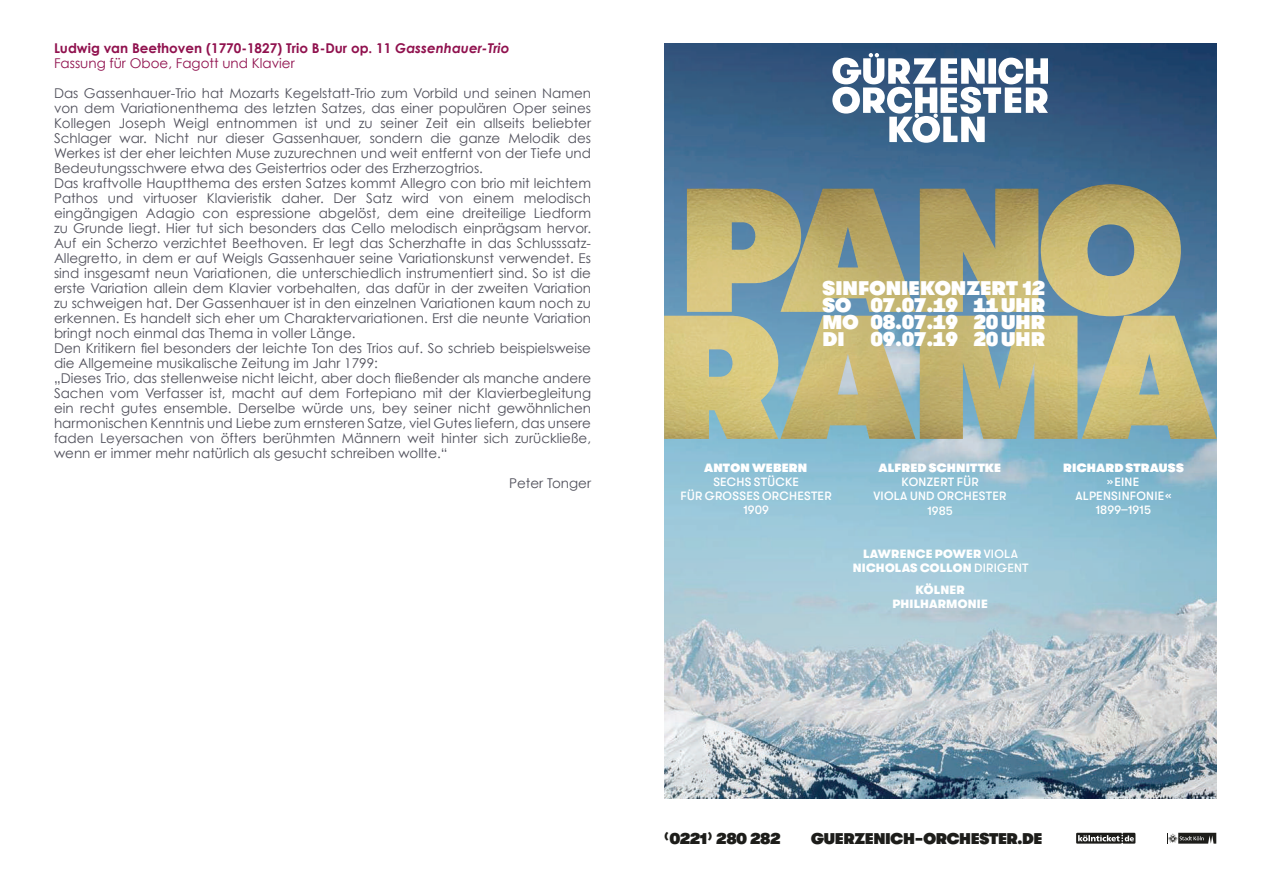
<style>
.page{position:relative;width:1263px;height:893px;background:#fff}
.page>*{position:absolute;margin:0;border:0;box-sizing:border-box;transform-origin:0 0}
.t1{font:800 19.8px/17px "GT Walsheim Pro";letter-spacing:.005em;color:#fff;text-align:justify}
.t2{font:800 15.6px "GT Walsheim Pro";letter-spacing:-.02em;color:#1d1d1a}
.t3{font:13.5px/15px "Century Gothic";color:#50505b}
.t4{font:700 13.5px/15px "Century Gothic";color:#90114e}
.t5{font:500 12px/14.1px "GT Walsheim Pro";letter-spacing:.02em;color:#fff;text-align:center}
.t6{font:900 12px/14.1px "GT Walsheim Pro";letter-spacing:.02em;color:#fff;text-align:center}
.t7{font:800 12px "GT Walsheim Pro";letter-spacing:.015em;color:#fff}
.s1{font-style:italic}
.s2{font-weight:400}
.s3{font-weight:500}
</style>
<div class="page">
<img style="left:664px;top:43px;width:552px;height:755px">
<svg style="left:1167px;top:833px;width:49px;height:11px"></svg>
<svg style="left:832px;top:53px;width:216px;height:90px"></svg>
<svg style="left:1076px;top:833px;width:59px;height:11px"></svg>
<img style="left:664px;top:316px;width:114px;height:123px">
<img style="left:780px;top:316px;width:135px;height:123px">
<img style="left:920px;top:316px;width:157px;height:123px">
<img style="left:1082px;top:316px;width:135px;height:123px">
<img style="left:687px;top:189px;width:93px;height:123px">
<img style="left:780px;top:189px;width:135px;height:123px">
<img style="left:920px;top:189px;width:118px;height:123px">
<img style="left:1041px;top:184px;width:140px;height:132px">
<p class="t4" style="left:54px;top:40px;width:457px">Ludwig van Beethoven (1770-1827) Trio B-Dur op. 11 <span class="s1">Gassenhauer-Trio<br></span><span class="s2">Fassung für Oboe, Fagott und Klavier</span></p>
<p class="t3" style="left:54px;top:86px;width:539px">Das Gassenhauer-Trio hat Mozarts Kegelstatt-Trio zum Vorbild und seinen N amen von dem Variationenthema des letzten Satzes, das einer populären Oper seines Kollegen Joseph Weigl entnommen ist und zu seiner Zeit ein allseits beliebter Schlager war. Nicht nur dieser Gassenhauer, sondern die ganze Melodik des Werkes ist der eher leichten Muse zuzurechnen und weit entfernt von der Tiefe und Bedeutungsschwere etwa des Geistertrios oder des Erzherzogtrios.<br>Das kraftvolle Hauptthema des ersten Satzes kommt Allegro con brio mit leichtem Pathos und virtuoser Klavieristik daher. Der Satz wird von einem melodisch eingängigen Adagio con espressione abgelöst, dem eine dreiteilige Liedform zu Grunde liegt. Hier tut sich besonders das Cello melodisch einprägsam hervor.<br>Auf ein Scherzo verzichtet Beethoven. Er legt das Scherzhafte in das Schlusssatz-Allegretto, in dem er auf Weigls Gassenhauer seine Variationskunst verwendet. Es sind insgesamt neun Variationen, die unterschiedlich instrumentiert sind. So ist die erste Variation allein dem Klavier vorbehalten, das dafür in der zweiten Variation zu schweigen hat. Der Gassenhauer ist in den einzelnen Variationen kaum noch zu erkennen. Es handelt sich eher um Charaktervariationen. Erst die neunte Variation bringt noch einmal das Thema in voller Länge.<br>Den Kritikern fiel besonders der leichte Ton des Trios auf. So schrieb beispielsweise die Allgemeine musikalische Zeitung im Jahr 1799:<br>„Dieses Trio, das stellenweise nicht leicht, aber doch fließender als manche andere Sachen vom Verfasser ist, macht auf dem Fortepiano mit der Klavierbegleitung ein recht gutes ensemble. Derselbe würde uns, bey seiner nicht gewöhnlichen harmonischen Kenntnis und Liebe zum ernsteren Satze, viel Gutes liefern, das unsere faden Leyersachen von öfters berühmten Männern weit hinter sich zurückließe, wenn er immer mehr natürlich als gesucht schreiben wollte.“</p>
<p class="t3" style="left:509px;top:476px;width:84px">Peter Tonger</p>
<h1 class="t1" style="left:822px;top:280px;width:224px">SINFONIEKONZERT 12<br>SO 07.07.19 11 UHR MO 08.07.19 20 UHR DI</h1>
<h1 class="t1" style="left:870px;top:331px;width:177px">09.07.19 20 UHR</h1>
<p class="t7" style="left:704px;top:461px;width:105px">ANTON WEBERN</p>
<p class="t5" style="left:680px;top:475px;width:153px">SECHS STÜCKE<br>FÜR GROSSES ORCHESTER<br>1909</p>
<p class="t7" style="left:878px;top:461px;width:124px">ALFRED SCHNITTKE</p>
<p class="t5" style="left:873px;top:475px;width:135px">KONZERT FÜR<br>VIOLA UND ORCHESTER<br>1985</p>
<p class="t6" style="left:853px;top:546px;width:177px">LAWRENCE POWER <span class="s3">VIOLA<br></span>NICHOLAS COLLON <span class="s3">DIRIGENT</span></p>
<p class="t6" style="left:892px;top:583px;width:97px">KÖLNER<br>PHILHARMONIE</p>
<p class="t7" style="left:1063px;top:461px;width:122px">RICHARD STRAUSS</p>
<p class="t5" style="left:1075px;top:475px;width:97px">» EINE<br>ALPENSINFONIE «<br>1899–1915</p>
<p class="t2" style="left:664px;top:830px;width:118px">( 0221) 280 282</p>
<p class="t2" style="left:811px;top:830px;width:233px">GUERZENICH-ORCHESTER.DE</p>
</div>
